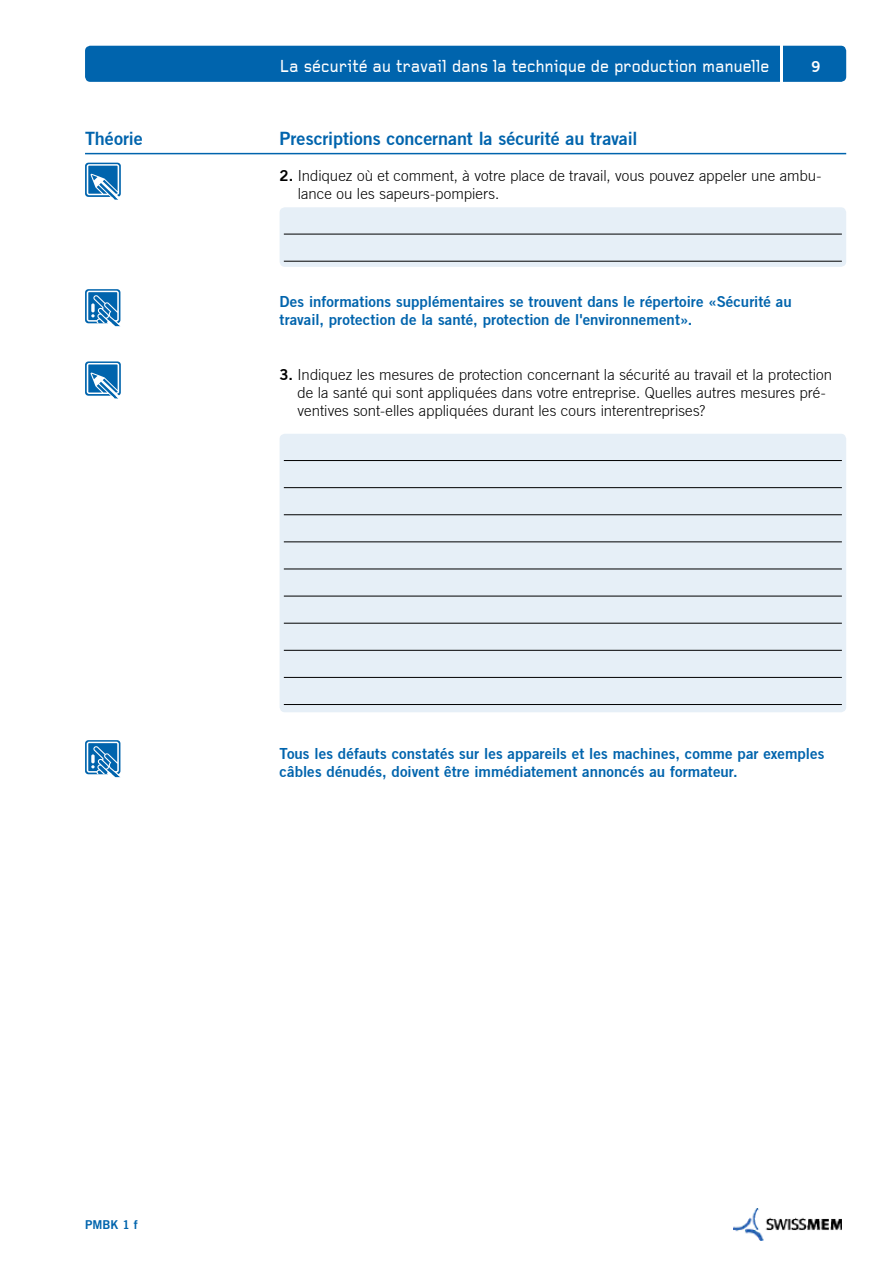
<style>
.page{position:relative;width:893px;height:1263px;background:#fff}
.page>*{position:absolute;margin:0;border:0;box-sizing:border-box;transform-origin:0 0}
.t1{font:500 18px "Foundry Gridnik";letter-spacing:-.005em;color:#fff;scale:.9 1}
.t2{font:18px "Trade Gothic Bold Two";letter-spacing:-.005em;color:#0064ad}
.t3{font:300 15px/18px "Trade Gothic";letter-spacing:.005em;color:#000}
.t4{font:15px/18px "Trade Gothic Bold Two";letter-spacing:.005em;color:#0064ad}
.t5{font:15px "Trade Gothic Bold Two";color:#fff}
.t6{font:12px "Trade Gothic Bold Two";color:#0064ad}
.s1{font-family:"Trade Gothic Bold Two";font-weight:400}
</style>
<div class="page">
<div style="left:85px;top:46px;width:761px;height:36px;background:#0064ad;border-radius:5px"></div>
<hr style="left:85px;top:153px;width:761px;height:1px;background:#0064ad">
<hr style="left:780px;top:36px;width:2px;height:54px;background:#fff">
<img style="left:733px;top:1209px;width:109px;height:32px">
<svg style="left:85px;top:361px;width:36px;height:37px"></svg>
<svg style="left:85px;top:289px;width:36px;height:37px"></svg>
<div style="left:280px;top:434px;width:566px;height:278px;background:#e6eff7;border-radius:5px"></div>
<hr style="left:284px;top:460px;width:558px;height:1px;background:#000">
<hr style="left:284px;top:487px;width:558px;height:1px;background:#000">
<hr style="left:284px;top:514px;width:558px;height:1px;background:#000">
<hr style="left:284px;top:542px;width:558px;height:1px;background:#000">
<hr style="left:284px;top:569px;width:558px;height:1px;background:#000">
<hr style="left:284px;top:596px;width:558px;height:1px;background:#000">
<hr style="left:284px;top:623px;width:558px;height:1px;background:#000">
<hr style="left:284px;top:650px;width:558px;height:1px;background:#000">
<hr style="left:284px;top:677px;width:558px;height:1px;background:#000">
<hr style="left:284px;top:704px;width:558px;height:1px;background:#000">
<svg style="left:85px;top:163px;width:36px;height:37px"></svg>
<div style="left:280px;top:207px;width:566px;height:60px;background:#e6eff7;border-radius:5px"></div>
<hr style="left:284px;top:234px;width:558px;height:1px;background:#000">
<hr style="left:284px;top:261px;width:558px;height:1px;background:#000">
<svg style="left:85px;top:740px;width:36px;height:37px"></svg>
<p class="t2" style="left:85px;top:127px;width:59px">Théorie</p>
<p class="t1" style="left:280px;top:57px;width:546px">La sécurité au travail dans la technique de production manuelle</p>
<p class="t5" style="left:811px;top:58px;width:11px">9</p>
<p class="t2" style="left:280px;top:127px;width:359px">Prescriptions concernant la sécurité au travail</p>
<p class="t3" style="left:298px;top:166px;width:525px;text-indent:-18px"><span class="s1">2.</span> Indiquez où et comment, à votre place de travail, vous pouvez appeler une ambu&shy;lance ou les sapeurs-pompiers.</p>
<p class="t4" style="left:280px;top:293px;width:514px">Des informations supplémentaires se trouvent dans le répertoire «Sécurité au travail, protection de la santé, protection de l'environnement».</p>
<p class="t3" style="left:298px;top:365px;width:536px;text-indent:-18px"><span class="s1">3.</span> Indiquez les mesures de protection concernant la sécurité au travail et la protection de la santé qui sont appliquées dans votre entreprise. Quelles autres mesures pré&shy;ventives sont-elles appliquées durant les cours interentreprises?</p>
<p class="t4" style="left:280px;top:744px;width:546px">Tous les défauts constatés sur les appareils et les machines, comme par exemples câbles dénudés, doivent être immédiatement annoncés au formateur.</p>
<p class="t6" style="left:85px;top:1217px;width:54px">PMBK 1 f</p>
</div>
